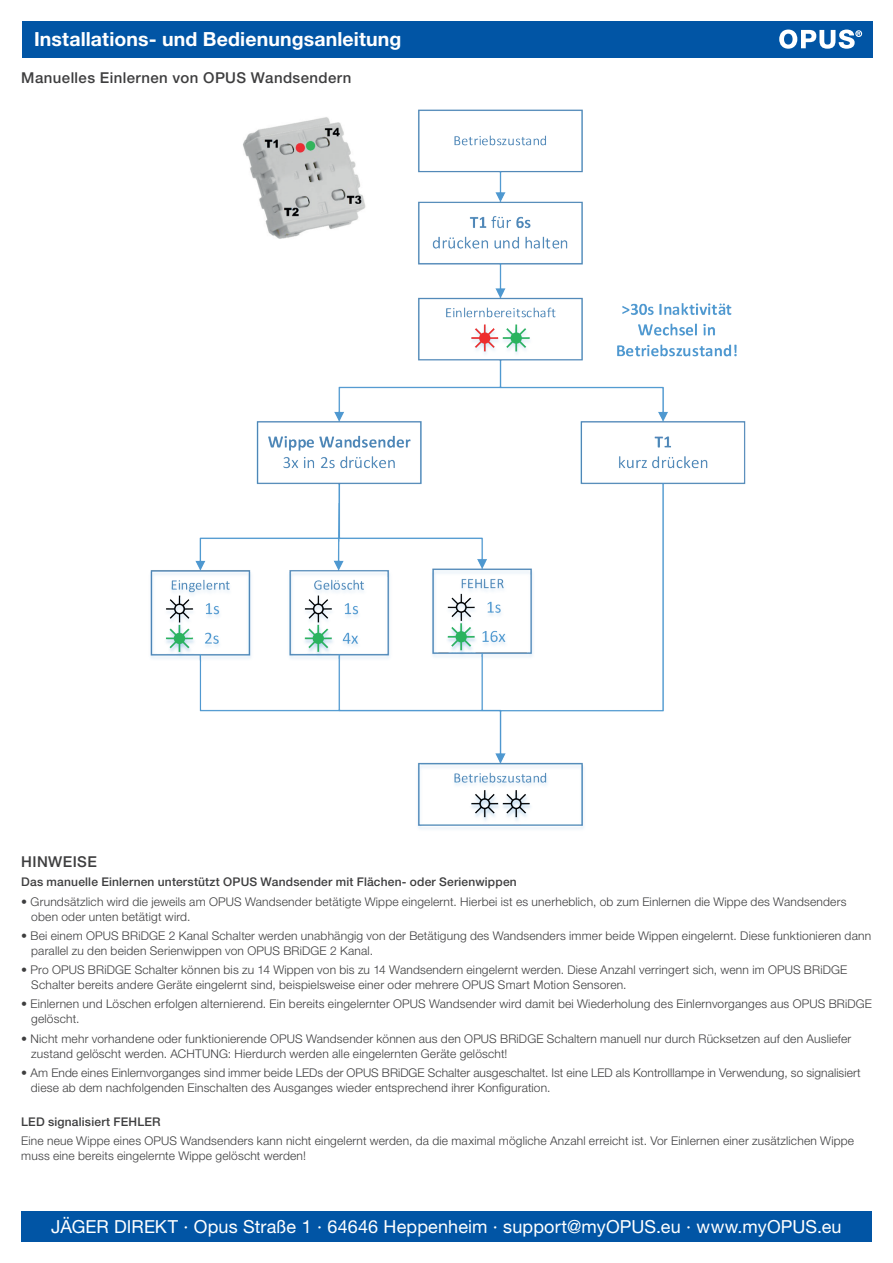
<style>
.page{position:relative;width:893px;height:1263px;background:#fff}
.page>*{position:absolute;margin:0;border:0;box-sizing:border-box;transform-origin:0 0}
.t1{font:700 19.5px "Helvetica Neue LT Pro";letter-spacing:.005em;color:#fff}
.t2{font:18px "Helvetica Neue LT Pro";letter-spacing:.005em;color:#fff}
.t3{font:500 15px "Helvetica Neue LT Pro";letter-spacing:.025em;color:#3e3e3f}
.t4{font:300 12px/15px "Helvetica Neue LT Pro";letter-spacing:.015em;color:#3e3e3f}
.t5{font:500 12px "Helvetica Neue LT Pro";letter-spacing:.015em;color:#3e3e3f}
</style>
<div class="page">
<div style="left:22px;top:21px;width:850px;height:37px;background:#0155a5"></div>
<svg style="left:779px;top:30px;width:83px;height:19px"></svg>
<img style="left:150px;top:109px;width:596px;height:720px">
<div style="left:171px;top:719px;width:70px;height:18px;background:#fff"></div>
<div style="left:21px;top:1211px;width:851px;height:31px;background:#0155a5"></div>
<h1 class="t1" style="left:34px;top:27px;width:369px">Installations- und Bedienungsanleitung</h1>
<p class="t3" style="left:21px;top:69px;width:332px">Manuelles Einlernen von OPUS Wandsendern</p>
<p class="t3" style="left:21px;top:853px;width:77px">HINWEISE</p>
<p class="t5" style="left:21px;top:875px;width:497px">Das manuelle Einlernen unterstützt OPUS Wandsender mit Flächen- oder Serienwippen</p>
<p class="t4" style="left:31px;top:893px;width:817px;text-indent:-10px">• Grundsätzlich wird die jeweils am OPUS Wandsender betätigte Wippe eingelernt. Hierbei ist es unerheblich, ob zum Einlernen die Wippe des Wandsenders oben oder unten betätigt wird.</p>
<p class="t4" style="left:31px;top:928px;width:841px;text-indent:-10px">• Bei einem OPUS BRiDGE 2 Kanal Schalter werden unabhängig von der Betätigung des Wandsenders immer beide Wippen eingelernt. Diese funktionieren dann parallel zu den beiden Serienwippen von OPUS BRiDGE 2 Kanal.</p>
<p class="t4" style="left:31px;top:962px;width:817px;text-indent:-10px">• Pro OPUS BRiDGE Schalter können bis zu 14 Wippen von bis zu 14 Wandsendern eingelernt werden. Diese Anzahl verringert sich, wenn im OPUS BRiDGE<br>Schalter bereits andere Geräte eingelernt sind, beispielsweise einer oder mehrere OPUS Smart Motion Sensoren.</p>
<p class="t4" style="left:31px;top:996px;width:842px;text-indent:-10px">• Einlernen und Löschen erfolgen alternierend. Ein bereits eingelernter OPUS Wandsender wird damit bei Wiederholung des Einlernvorganges aus OPUS BRiDGE gelöscht.</p>
<p class="t4" style="left:31px;top:1030px;width:821px;text-indent:-10px">• Nicht mehr vorhandene oder funktionierende OPUS Wandsender können aus den OPUS BRiDGE Schaltern manuell nur durch Rücksetzen auf den Ausliefer zustand gelöscht werden. ACHTUNG: Hierdurch werden alle eingelernten Geräte gelöscht!</p>
<p class="t4" style="left:31px;top:1065px;width:831px;text-indent:-10px">• Am Ende eines Einlernvorganges sind immer beide LEDs der OPUS BRiDGE Schalter ausgeschaltet. Ist eine LED als Kontrolllampe in Verwendung, so signalisiert diese ab dem nachfolgenden Einschalten des Ausganges wieder entsprechend ihrer Konfiguration.</p>
<p class="t5" style="left:21px;top:1114px;width:141px">LED signalisiert FEHLER</p>
<p class="t4" style="left:21px;top:1133px;width:834px">Eine neue Wippe eines OPUS Wandsenders kann nicht eingelernt werden, da die maximal mögliche Anzahl erreicht ist. Vor Einlernen einer zusätzlichen Wippe muss eine bereits eingelernte Wippe gelöscht werden!</p>
<h2 class="t2" style="left:51px;top:1215px;width:792px">JÄGER DIREKT · Opus Straße 1 · 64646 Heppenheim · support@myOPUS.eu · www.myOPUS.eu</h2>
</div>
